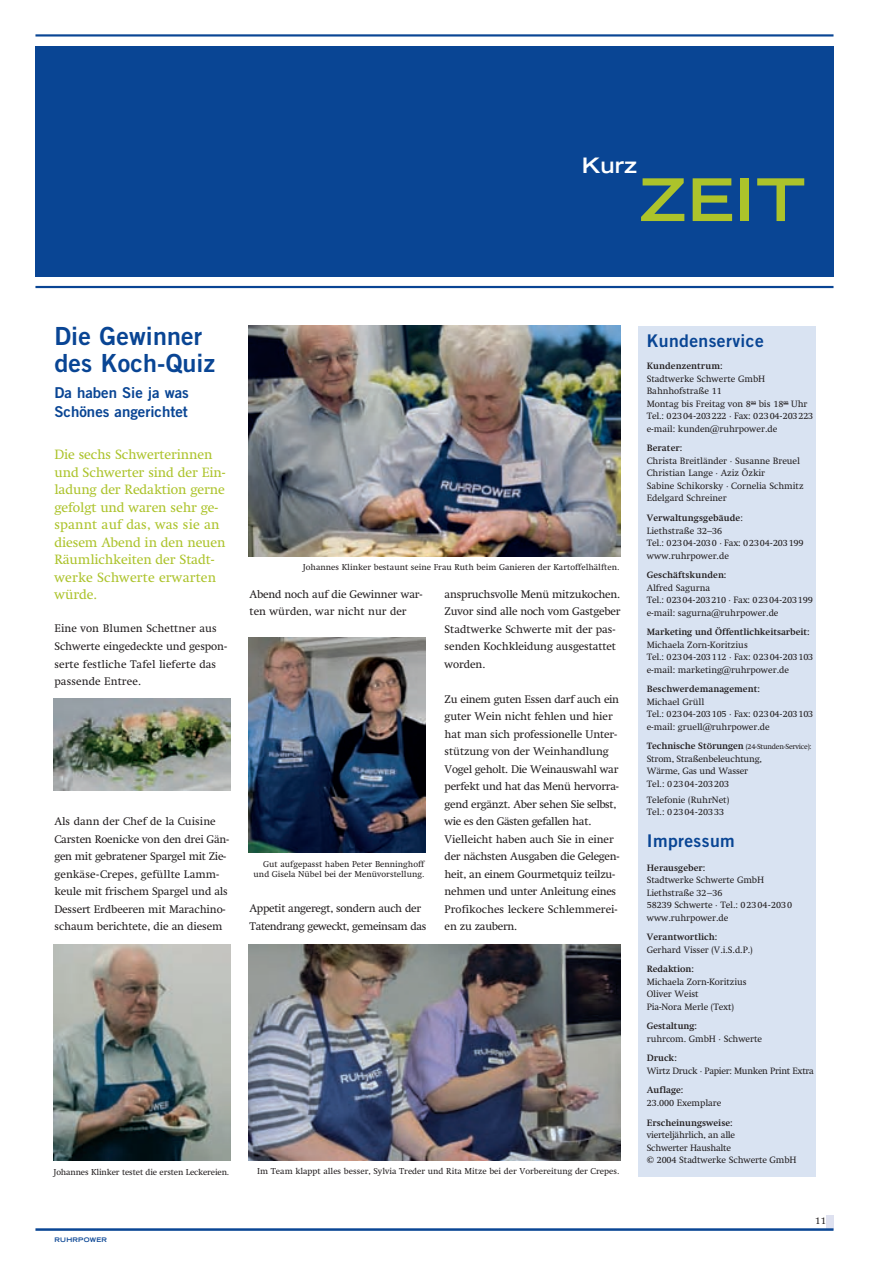
<style>
.page{position:relative;width:869px;height:1265px;background:#fff}
.page>*{position:absolute;margin:0;border:0;box-sizing:border-box;transform-origin:0 0}
.t1{font:700 expanded 58.75px "Trade Gothic LT Std";color:#acc32b}
.t2{font:25px/26.2px "Trade Gothic Bold Two";letter-spacing:.005em;color:#094594}
.t3{font:700 expanded 21.25px "Trade Gothic LT Std";color:#fff}
.t4{font:17.5px "Trade Gothic Bold Two";letter-spacing:.025em;color:#094594}
.t5{font:15px/18.8px "Trade Gothic Bold Two";color:#094594}
.t6{font:13.75px/17.5px "Swift Com";letter-spacing:-.01em;color:#acc32b}
.t7{font:11.25px/17.5px "Swift Com";letter-spacing:-.015em;color:#231f20}
.t8{font:11.25px/17.5px "Swift Com";letter-spacing:.005em;color:#231f20}
.t9{font:10px "Swift Com";color:#231f20}
.t10{font:9.38px/12.5px "Swift Com";letter-spacing:-.005em;color:#231f20}
.t11{font:700 9.38px "Swift Com";color:#231f20}
.t12{font:9.38px/12.5px "Swift Com";letter-spacing:-.025em;color:#231f20}
.t13{font:9.38px "Swift Com";letter-spacing:-.035em;color:#231f20}
.t14{font:8.75px/10.5px "Swift Com";color:#231f20;text-align:right}
.t15{font:7.5px "Swift Com";letter-spacing:-.035em;color:#231f20}
.t16{font:700 expanded 6.25px "Trade Gothic LT Std";letter-spacing:.035em;color:#094594}
.s1{font-weight:700}
.s2{font-weight:700;font-size:9.38px}
</style>
<div class="page">
<div style="left:638px;top:326px;width:177px;height:850px;background:#d9e3f2"></div>
<div style="left:826px;top:1215px;width:7px;height:15px;background:#dee1f0"></div>
<hr style="left:35px;top:1228px;width:798px;height:3px;background:#094594">
<hr style="left:35px;top:34px;width:798px;height:3px;background:#094594">
<hr style="left:35px;top:286px;width:798px;height:2px;background:#094594">
<div style="left:35px;top:46px;width:798px;height:230px;background:#094594"></div>
<img style="left:53px;top:698px;width:177px;height:93px">
<img style="left:248px;top:326px;width:372px;height:230px">
<img style="left:248px;top:638px;width:177px;height:214px">
<img style="left:248px;top:944px;width:372px;height:216px">
<img style="left:53px;top:944px;width:177px;height:216px">
<h3 class="t3" style="left:581px;top:157px;width:57px">Kurz</h3>
<h1 class="t1" style="left:639px;top:178px;width:167px">ZEIT</h1>
<h2 class="t2" style="left:54px;top:326px;width:162px">Die Gewinner des Koch-Quiz</h2>
<h3 class="t5" style="left:54px;top:384px;width:136px">Da haben Sie ja was<br>Schönes angerichtet</h3>
<h3 class="t6" style="left:54px;top:446px;width:173px">Die sechs Schwerterinnen und Schwerter sind der Ein&shy;ladung der Redaktion gerne gefolgt und waren sehr ge&shy;spannt auf das, was sie an diesem Abend in den neuen<br>Räumlichkeiten der Stadt&shy;werke Schwerte erwarten würde.</h3>
<p class="t8" style="left:54px;top:620px;width:174px">Eine von Blumen Schettner aus<br>Schwerte eingedeckte und gespon&shy;serte festliche Tafel lieferte das passende Entree.</p>
<p class="t7" style="left:54px;top:812px;width:176px">Als dann der Chef de la Cuisine Carsten Roenicke von den drei Gän&shy;gen mit gebratener Spargel mit Zie&shy;genkäse-Crepes, gefüllte Lamm&shy;keule mit frischem Spargel und als Dessert Erdbeeren mit Marachino&shy;schaum berichtete, die an diesem</p>
<p class="t14" style="left:303px;top:561px;width:318px">Johannes Klinker bestaunt seine Frau Ruth beim Ganieren der Kartoffelhälften.</p>
<p class="t7" style="left:444px;top:585px;width:177px">anspruchsvolle Menü mitzukochen.<br>Zuvor sind alle noch vom Gastgeber<br>Stadtwerke Schwerte mit der pas&shy;senden Kochkleidung ausgestattet worden.</p>
<p class="t7" style="left:444px;top:690px;width:176px">Zu einem guten Essen darf auch ein guter Wein nicht fehlen und hier hat man sich professionelle Unter&shy;stützung von der Weinhandlung<br>Vogel geholt. Die Weinauswahl war perfekt und hat das Menü hervorra&shy;gend ergänzt. Aber sehen Sie selbst, wie es den Gästen gefallen hat.<br>Vielleicht haben auch Sie in einer der nächsten Ausgaben die Gelegen&shy;heit, an einem Gourmetquiz teilzu&shy;nehmen und unter Anleitung eines<br>Profikoches leckere Schlemmerei&shy;en zu zaubern.</p>
<p class="t7" style="left:249px;top:585px;width:174px">Abend noch auf die Gewinner war&shy;ten würden, war nicht nur der</p>
<p class="t14" style="left:253px;top:859px;width:172px">Gut aufgepasst haben Peter Benninghoff und Gisela Nübel bei der Menüvorstellung.</p>
<p class="t7" style="left:249px;top:900px;width:178px">Appetit angeregt, sondern auch der<br>Tatendrang geweckt, gemeinsam das</p>
<p class="t14" style="left:53px;top:1166px;width:177px">Johannes Klinker testet die ersten Leckereien.</p>
<p class="t14" style="left:257px;top:1166px;width:363px">Im Team klappt alles besser, Sylvia Treder und Rita Mitze bei der Vorbereitung der Crepes.</p>
<p class="t16" style="left:54px;top:1238px;width:54px">RUHRPOWER</p>
<h3 class="t4" style="left:646px;top:334px;width:118px">Kundenservice</h3>
<p class="t11" style="left:646px;top:361px;width:77px">Kundenzentrum:</p>
<p class="t10" style="left:646px;top:372px;width:168px">Stadtwerke Schwerte GmbH<br>Bahnhofstraße 11<br>Montag bis Freitag von 8<sup>00</sup> bis 18<sup>00</sup> Uhr<br>Tel.: 02304-203222 · Fax: 02304-203223 e-mail: kunden@ruhrpower.de</p>
<p class="t11" style="left:646px;top:443px;width:37px">Berater:</p>
<p class="t10" style="left:646px;top:455px;width:158px">Christa Breitländer · Susanne Breuel<br>Christian Lange · Aziz Özkir<br>Sabine Schikorsky · Cornelia Schmitz<br>Edelgard Schreiner</p>
<p class="t10" style="left:646px;top:512px;width:158px"><span class="s1">Verwaltungsgebäude</span>:<br>Liethstraße 32–36<br>Tel.: 02304-2030 · Fax: 02304-203199 www.ruhrpower.de</p>
<p class="t11" style="left:646px;top:569px;width:81px">Geschäftskunden:</p>
<p class="t10" style="left:646px;top:581px;width:167px">Alfred Sagurna<br>Tel.: 02304-203210 · Fax: 02304-203199 e-mail: sagurna@ruhrpower.de</p>
<p class="t11" style="left:646px;top:626px;width:164px">Marketing und Öffentlichkeitsarbeit:</p>
<p class="t10" style="left:646px;top:638px;width:168px">Michaela Zorn-Koritzius<br>Tel.: 02304-203112 · Fax: 02304-203103 e-mail: marketing@ruhrpower.de</p>
<p class="t11" style="left:646px;top:684px;width:115px">Beschwerdemanagement:</p>
<p class="t10" style="left:646px;top:695px;width:168px">Michael Grüll<br>Tel.: 02304-203105 · Fax: 02304-203103 e-mail: gruell@ruhrpower.de</p>
<p class="t15" style="left:646px;top:743px;width:166px"><span class="s2">Technische Störungen</span> (24-Stunden-Service):</p>
<p class="t10" style="left:646px;top:752px;width:117px">Strom, Straßenbeleuchtung,<br>Wärme, Gas und Wasser<br>Tel.: 02304-203203</p>
<p class="t10" style="left:646px;top:794px;width:84px">Telefonie (RuhrNet)<br>Tel.: 02304-20333</p>
<h3 class="t4" style="left:646px;top:834px;width:89px">Impressum</h3>
<p class="t11" style="left:646px;top:862px;width:60px">Herausgeber:</p>
<p class="t10" style="left:646px;top:874px;width:147px">Stadtwerke Schwerte GmbH<br>Liethstraße 32–36<br>58239 Schwerte · Tel.: 02304-2030 www.ruhrpower.de</p>
<p class="t11" style="left:646px;top:931px;width:72px">Verantwortlich:</p>
<p class="t10" style="left:646px;top:943px;width:107px">Gerhard Visser (V.i.S.d.P.)</p>
<p class="t11" style="left:646px;top:963px;width:49px">Redaktion:</p>
<p class="t10" style="left:646px;top:975px;width:101px">Michaela Zorn-Koritzius<br>Oliver Weist<br>Pia-Nora Merle (Text)</p>
<p class="t11" style="left:646px;top:1021px;width:52px">Gestaltung:</p>
<p class="t10" style="left:646px;top:1032px;width:117px">ruhrcom. GmbH · Schwerte</p>
<p class="t11" style="left:646px;top:1053px;width:32px">Druck:</p>
<p class="t13" style="left:646px;top:1065px;width:169px">Wirtz Druck · Papier: Munken Print Extra</p>
<p class="t11" style="left:646px;top:1085px;width:38px">Auflage:</p>
<p class="t10" style="left:646px;top:1097px;width:76px">23.000 Exemplare</p>
<p class="t11" style="left:646px;top:1117px;width:87px">Erscheinungsweise:</p>
<p class="t12" style="left:646px;top:1129px;width:151px">vierteljährlich, an alle<br>Schwerter Haushalte<br>© 2004 Stadtwerke Schwerte GmbH</p>
<p class="t9" style="left:814px;top:1215px;width:12px">11</p>
</div>
